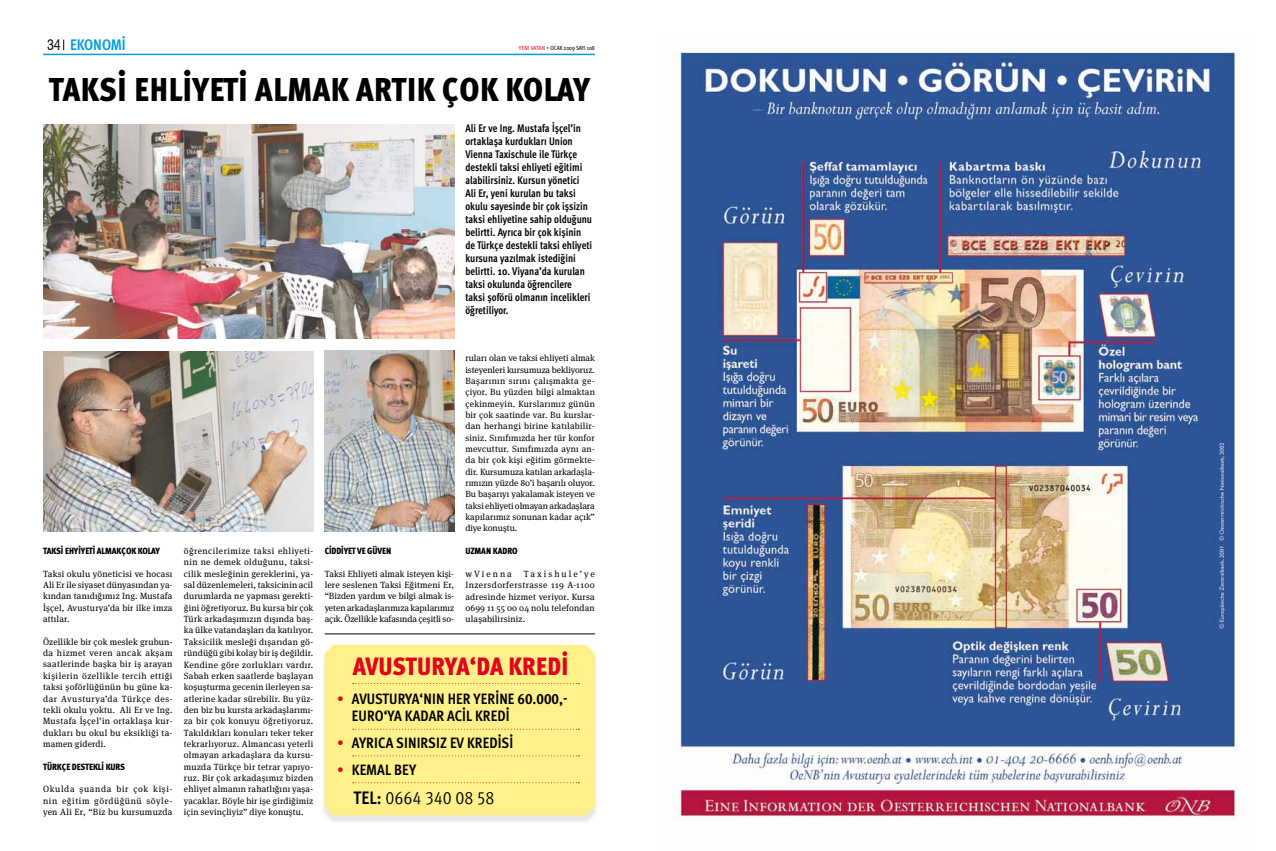
<style>
.page{position:relative;width:1276px;height:851px;background:#fff}
.page>*{position:absolute;margin:0;border:0;box-sizing:border-box;transform-origin:0 0}
.t1{font:900 33px "Meta Cond Pro";letter-spacing:.02em;color:#000}
.t2{font:900 25px "Meta Cond Pro";color:#e0041d}
.t3{font:18px "Meta Cond Pro";color:#000}
.t4{font:700 15.3px "Meta Cond Pro";letter-spacing:-.005em;color:#009ee0}
.t5{font:700 15px/17px "Meta Cond Pro";letter-spacing:.01em;color:#000}
.t6{font:700 11px/13px "Meta Cond Pro";color:#000;scale:.95 1}
.t7{font:9px/11.3px "Meta Serif Pro";letter-spacing:.015em;color:#000;text-align:justify}
.t8{font:900 9px "Meta Cond Pro";letter-spacing:-.005em;color:#000}
.t9{font:9px "Meta Serif Pro";letter-spacing:.225em;color:#000}
.t10{font:6px "Meta Cond Pro";letter-spacing:-.01em;color:#000}
.s1{font-family:"Swiss 721 BT";font-weight:400;font-stretch:condensed;font-size:14px;color:#000}
.s2{color:#e2001a}
.s3{color:#e0041d}
.s4{font-weight:700}
</style>
<div class="page">
<hr style="left:43px;top:54px;width:552px;height:1px;background:#009ee0">
<img style="left:671px;top:47px;width:566px;height:772px">
<div style="left:321px;top:647px;width:277px;height:177px;background:#000;opacity:.1"></div>
<div style="left:325px;top:645px;width:270px;height:170px;background:#fff189"></div>
<svg style="left:353px;top:683px;width:226px;height:1px"></svg>
<svg style="left:353px;top:728px;width:226px;height:1px"></svg>
<svg style="left:353px;top:755px;width:226px;height:1px"></svg>
<svg style="left:353px;top:782px;width:226px;height:1px"></svg>
<hr style="left:325px;top:633px;width:270px;height:1px;background:#000">
<img style="left:43px;top:351px;width:270px;height:180px">
<img style="left:43px;top:124px;width:411px;height:215px">
<img style="left:325px;top:350px;width:129px;height:181px">
<h3 class="t4" style="left:47px;top:35px;width:80px"><span class="s1">34</span> EKONOMİ</h3>
<p class="t10" style="left:519px;top:44px;width:77px"><span class="s2">Yeni VATAN •</span> OCAK 2009 SAYI 108</p>
<h1 class="t1" style="left:49px;top:69px;width:542px">TAKSİ EHLİYETİ ALMAK ARTIK ÇOK KOLAY</h1>
<p class="t6" style="left:465px;top:122px;width:135px">Ali Er ve Ing. Mustafa İşçel’in ortaklaşa kurdukları Union<br>Vienna Taxischule ile Türkçe destekli taksi ehliyeti eğitimi alabilirsiniz. Kursun yönetici<br>Ali Er, yeni kurulan bu taksi okulu sayesinde bir çok işsizin taksi ehliyetine sahip olduğunu belirtti. Ayrıca bir çok kişinin de Türkçe destekli taksi ehliyeti kursuna yazılmak istediğini belirtti. 10. Viyana’da kurulan taksi okulunda öğrencilere taksi şoförü olmanın incelikleri öğretiliyor.</p>
<p class="t8" style="left:43px;top:545px;width:118px">TAKSİ EHYİYETİ ALMAKÇOK KOLAY</p>
<p class="t7" style="left:43px;top:567px;width:131px">Taksi okulu yöneticisi ve hocası Ali Er ile siyaset dünyasından ya&shy;kından tanıdığımız Ing. Mustafa İşçel, Avusturya’da bir ilke imza attılar.</p>
<p class="t7" style="left:43px;top:635px;width:131px">Özellikle bir çok meslek grubun&shy;da hizmet veren ancak akşam saatlerinde başka bir iş arayan kişilerin özellikle tercih ettiği taksi şoförlüğünün bu güne ka&shy;dar Avusturya’da Türkçe des&shy;tekli okulu yoktu. Ali Er ve Ing.<br>Mustafa İşçel’in ortaklaşa kur&shy;dukları bu okul bu eksikliği ta&shy;mamen giderdi.</p>
<p class="t8" style="left:43px;top:760px;width:83px">TÜRKÇE DESTEKLİ KURS</p>
<p class="t7" style="left:43px;top:783px;width:131px">Okulda şuanda bir çok kişi&shy;nin eğitim gördüğünü söyle&shy;yen Ali Er, “Biz bu kursumuzda</p>
<p class="t7" style="left:465px;top:352px;width:131px">ruları olan ve taksi ehliyeti almak isteyenleri kursumuza bekliyoruz.<br>Başarının sırını çalışmakta ge&shy;çiyor. Bu yüzden bilgi almaktan çekinmeyin. Kurslarımız günün bir çok saatinde var. Bu kurslar&shy;dan herhangi birine katılabilir&shy;siniz. Sınıfımızda her tür konfor mevcuttur. Sınıfımızda aynı an&shy;da bir çok kişi eğitim görmekte&shy;dir. Kursumuza katılan arkadaşla&shy;rımızın yüzde 80’i başarılı oluyor.<br>Bu başarıyı yakalamak isteyen ve taksi ehliyeti olmayan arkadaşlara kapılarımız sonunan kadar açık” diye konuştu.</p>
<p class="t8" style="left:465px;top:545px;width:54px">UZMAN KADRO</p>
<p class="t9" style="left:465px;top:567px;width:48px">wVienna</p>
<p class="t7" style="left:184px;top:544px;width:131px">öğrencilerimize taksi ehliyeti&shy;nin ne demek olduğunu, taksi&shy;cilik mesleğinin gereklerini, ya&shy;sal düzenlemeleri, taksicinin acil durumlarda ne yapması gerekti&shy;ğini öğretiyoruz. Bu kursa bir çok Türk arkadaşımızın dışında baş&shy;ka ülke vatandaşları da katılıyor.<br>Taksicilik mesleği dışarıdan gö&shy;ründüğü gibi kolay bir iş değildir.<br>Kendine göre zorlukları vardır.<br>Sabah erken saatlerde başlayan koşuşturma gecenin ilerleyen sa&shy;atlerine kadar sürebilir. Bu yüz&shy;den biz bu kursta arkadaşlarımı&shy;za bir çok konuyu öğretiyoruz.<br>Takıldıkları konuları teker teker tekrarlıyoruz. Almancası yeterli olmayan arkadaşlara da kursu&shy;muzda Türkçe bir tetrar yapıyo&shy;ruz. Bir çok arkadaşımız bizden ehliyet almanın rahatlığını yaşa&shy;yacaklar. Böyle bir işe girdiğimiz için sevinçliyiz” diye konuştu.</p>
<p class="t8" style="left:325px;top:545px;width:68px">CİDDİYET VE GÜVEN</p>
<p class="t7" style="left:325px;top:567px;width:131px">Taksi Ehliyeti almak isteyen kişi&shy;lere seslenen Taksi Eğitmeni Er, “Bizden yardım ve bilgi almak is&shy;yeten arkadaşlarımıza kapılarımız açık. Özellikle kafasında çeşitli so-</p>
<p class="t7" style="left:465px;top:567px;width:131px;text-indent:58px">Taxishule’ye Inzersdorferstrasse 119 A-1100 adresinde hizmet veriyor. Kursa 0699 11 55 00 04 nolu telefondan ulaşabilirsiniz.</p>
<h2 class="t2" style="left:353px;top:650px;width:217px">AVUSTURYA‘DA KREDİ</h2>
<h3 class="t5" style="left:352px;top:690px;width:217px;text-indent:-15px"><span class="s3">•</span> AVUSTURYA‘NIN HER YERİNE 60.000,-<br>EURO‘YA KADAR ACİL KREDİ</h3>
<h3 class="t5" style="left:337px;top:734px;width:178px"><span class="s3">•</span> AYRICA SINIRSIZ EV KREDİSİ</h3>
<h3 class="t5" style="left:337px;top:761px;width:80px"><span class="s3">•</span> KEMAL BEY</h3>
<h3 class="t3" style="left:353px;top:786px;width:142px"><span class="s4">Tel:</span> 0664 340 08 58</h3>
</div>
